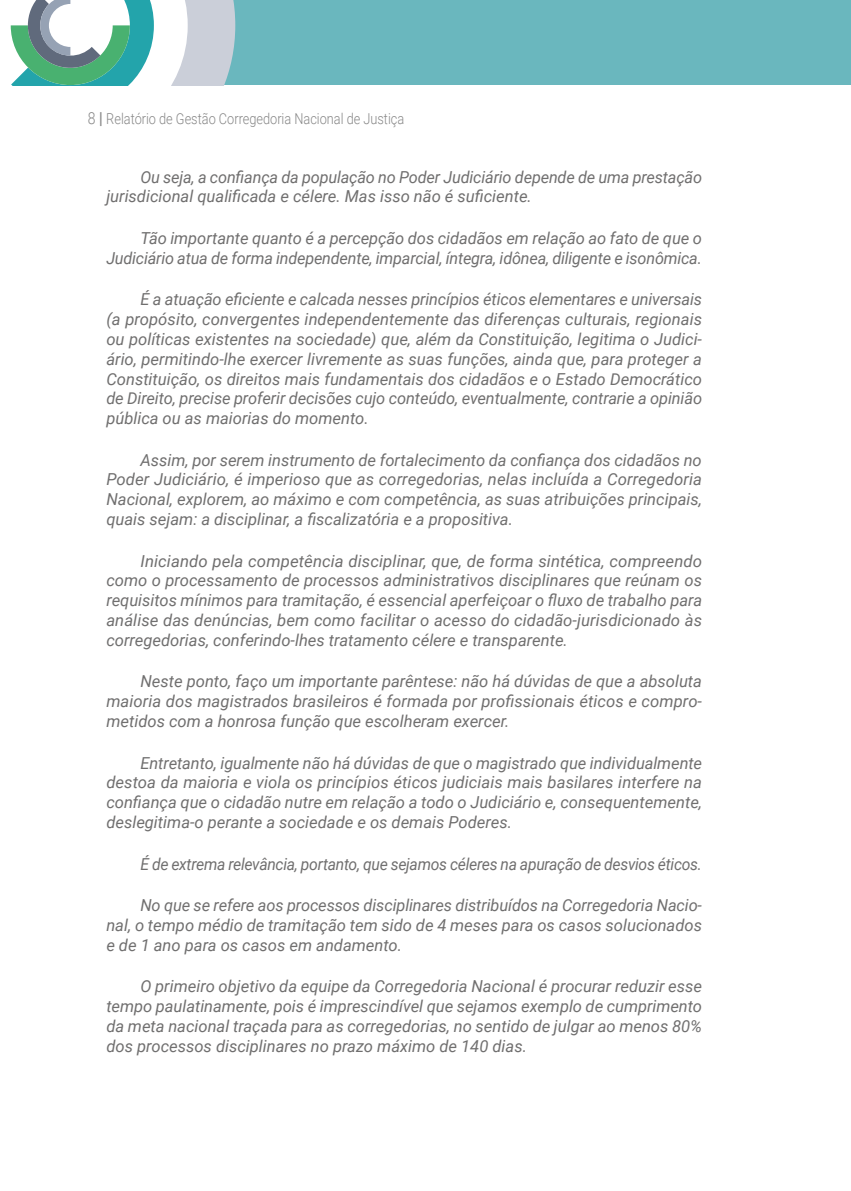
<style>
.page{position:relative;width:851px;height:1191px;background:#fff}
.page>*{position:absolute;margin:0;border:0;box-sizing:border-box;transform-origin:0 0}
.t1{font:italic 16.5px/19.8px "Roboto";color:#706f6f;text-align:justify}
.t2{font:italic 16.5px "Roboto";color:#706f6f;scale:.95 1}
.t3{font:300 15px "Roboto";color:#878787;scale:.85 1}
.s1{font-size:16.5px}
.s2{font-weight:900;font-size:16.5px}
</style>
<div class="page">
<div style="left:217px;top:0;width:633px;height:85px;background:#6ab7be"></div>
<svg style="left:11px;top:0;width:224px;height:85px"></svg>
<p class="t3" style="left:88px;top:108px;width:374px"><span class="s1">8</span> <span class="s2">|</span> Relatório de Gestão Corregedoria Nacional de Justiça</p>
<p class="t1" style="left:106px;top:166px;width:597px;text-indent:34px">Ou seja, a confiança da população no Poder Judiciário depende de uma prestação jurisdicional qualificada e célere. Mas isso não é suficiente.</p>
<p class="t1" style="left:106px;top:227px;width:597px;text-align:right">Tão importante quanto é a percepção dos cidadãos em relação ao fato de que o<br>Judiciário atua de forma independente, imparcial, íntegra, idônea, diligente e isonômica.</p>
<p class="t1" style="left:106px;top:289px;width:597px;text-indent:34px">É a atuação eficiente e calcada nesses princípios éticos elementares e universais (a propósito, convergentes independentemente das diferenças culturais, regionais ou políticas existentes na sociedade) que, além da Constituição, legitima o Judici&shy;ário, permitindo-lhe exercer livremente as suas funções, ainda que, para proteger a Constituição, os direitos mais fundamentais dos cidadãos e o Estado Democrático de Direito, precise proferir decisões cujo conteúdo, eventualmente, contrarie a opinião pública ou as maiorias do momento.</p>
<p class="t1" style="left:106px;top:449px;width:597px;text-indent:34px">Assim, por serem instrumento de fortalecimento da confiança dos cidadãos no Poder Judiciário, é imperioso que as corregedorias, nelas incluída a Corregedoria Nacional, explorem, ao máximo e com competência, as suas atribuições principais, quais sejam: a disciplinar, a fiscalizatória e a propositiva.</p>
<p class="t1" style="left:106px;top:550px;width:597px;text-indent:34px">Iniciando pela competência disciplinar, que, de forma sintética, compreendo como o processamento de processos administrativos disciplinares que reúnam os requisitos mínimos para tramitação, é essencial aperfeiçoar o fluxo de trabalho para análise das denúncias, bem como facilitar o acesso do cidadão-jurisdicionado às corregedorias, conferindo-lhes tratamento célere e transparente.</p>
<p class="t1" style="left:106px;top:671px;width:597px;text-indent:34px">Neste ponto, faço um importante parêntese: não há dúvidas de que a absoluta maioria dos magistrados brasileiros é formada por profissionais éticos e compro&shy;metidos com a honrosa função que escolheram exercer.</p>
<p class="t1" style="left:106px;top:752px;width:597px;text-indent:34px">Entretanto, igualmente não há dúvidas de que o magistrado que individualmente destoa da maioria e viola os princípios éticos judiciais mais basilares interfere na confiança que o cidadão nutre em relação a todo o Judiciário e, consequentemente, deslegitima-o perante a sociedade e os demais Poderes.</p>
<p class="t2" style="left:140px;top:852px;width:592px">É de extrema relevância, portanto, que sejamos céleres na apuração de desvios éticos.</p>
<p class="t1" style="left:106px;top:895px;width:597px;text-indent:34px">No que se refere aos processos disciplinares distribuídos na Corregedoria Nacio&shy;nal, o tempo médio de tramitação tem sido de 4 meses para os casos solucionados e de 1 ano para os casos em andamento.</p>
<p class="t1" style="left:106px;top:976px;width:597px;text-indent:34px">O primeiro objetivo da equipe da Corregedoria Nacional é procurar reduzir esse tempo paulatinamente, pois é imprescindível que sejamos exemplo de cumprimento da meta nacional traçada para as corregedorias, no sentido de julgar ao menos 80% dos processos disciplinares no prazo máximo de 140 dias.</p>
</div>
